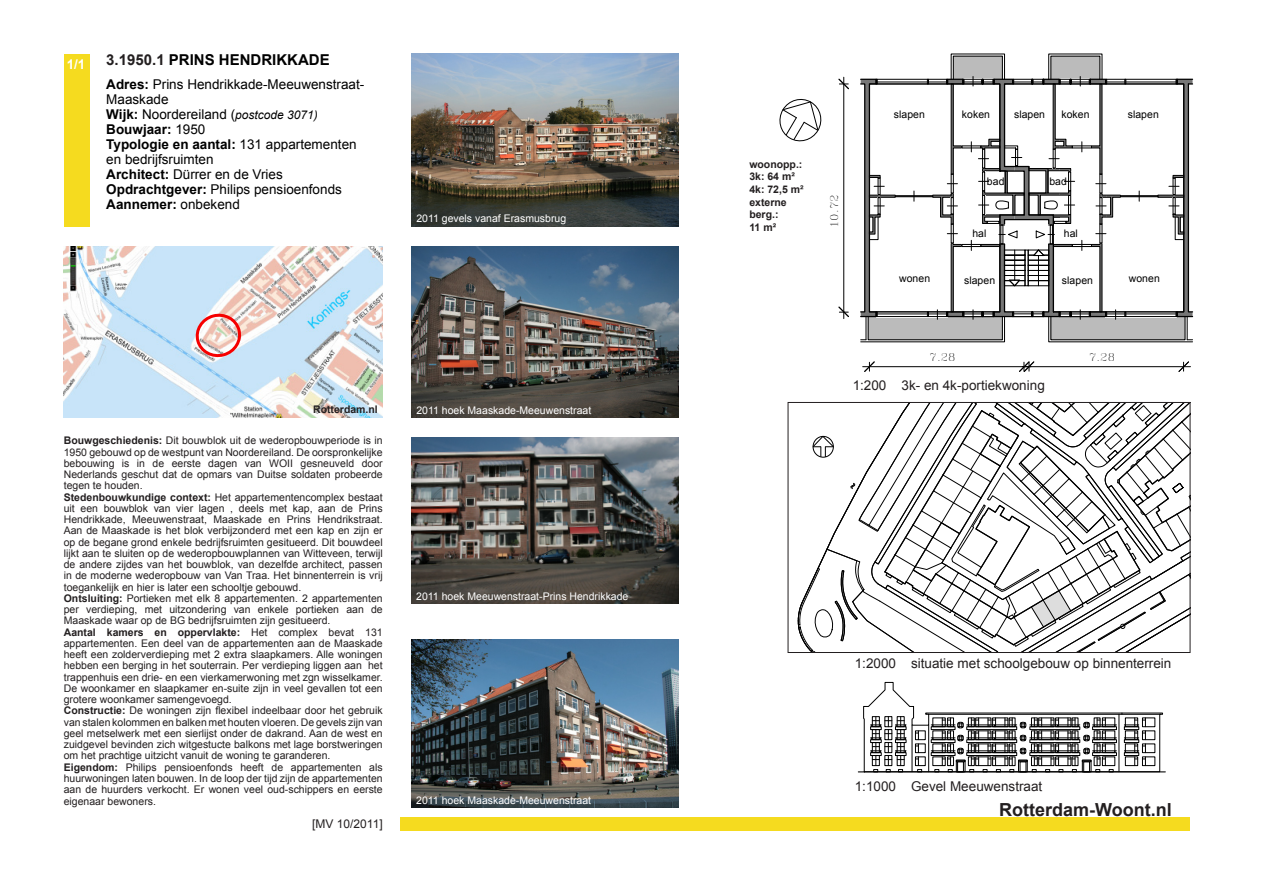
<style>
.page{position:relative;width:1263px;height:893px;background:#fff}
.page>*{position:absolute;margin:0;border:0;box-sizing:border-box;transform-origin:0 0}
.t1{font:700 18px "Arial";color:#231f20}
.t2{font:700 15px "Arial";color:#000}
.t3{font:13.5px/15px "Arial";color:#000}
.t4{font:13.5px "Arial";color:#231f20}
.t5{font:700 13.5px "Arial";color:#000}
.t6{font:700 13.5px "Arial";color:#fff}
.t7{font:12px "Arial";color:#231f20}
.t8{font:10.5px/11.2px "Arial";color:#231f20;text-align:justify}
.t9{font:10.5px "Arial";color:#fff}
.t10{font:10.5px "Arial";letter-spacing:.005em;color:#000}
.t11{font:700 10.5px/12.6px "Arial";color:#231f20}
.t12{font:10.5px "Roman C";letter-spacing:.01em;color:#000}
.s1{color:#231f20}
.s2{font-weight:700}
.s3{font-style:italic;font-size:12px}
.s4{font-weight:400}
</style>
<div class="page">
<img style="left:412px;top:247px;width:267px;height:171px">
<img style="left:64px;top:247px;width:319px;height:171px">
<div style="left:64px;top:54px;width:25px;height:173px;background:#f5db1f"></div>
<div style="left:400px;top:817px;width:789px;height:14px;background:#f5db1f"></div>
<svg style="left:195px;top:313px;width:47px;height:45px"></svg>
<img style="left:412px;top:437px;width:267px;height:166px">
<div style="left:1051px;top:56px;width:49px;height:23px;background:#bbb"></div>
<div style="left:953px;top:56px;width:49px;height:23px;background:#bbb"></div>
<hr style="left:843px;top:84px;width:1px;height:228px;background:#000">
<svg style="left:838px;top:77px;width:11px;height:13px"></svg>
<svg style="left:838px;top:306px;width:11px;height:13px"></svg>
<hr style="left:869px;top:366px;width:155px;height:1px;background:#000">
<svg style="left:863px;top:361px;width:12px;height:11px"></svg>
<hr style="left:1029px;top:366px;width:155px;height:1px;background:#000">
<svg style="left:1018px;top:361px;width:17px;height:11px"></svg>
<svg style="left:1178px;top:361px;width:12px;height:11px"></svg>
<svg style="left:860px;top:76px;width:334px;height:266px"></svg>
<hr style="left:858px;top:771px;width:307px;height:1px;background:#000">
<svg style="left:863px;top:682px;width:300px;height:90px"></svg>
<svg style="left:798px;top:402px;width:393px;height:250px"></svg>
<svg style="left:779px;top:99px;width:43px;height:43px"></svg>
<img style="left:412px;top:53px;width:267px;height:173px">
<img style="left:412px;top:639px;width:267px;height:169px">
<p class="t6" style="left:67px;top:56px;width:20px">1/1</p>
<p class="t2" style="left:106px;top:51px;width:225px"><span class="s1">3.1950.1</span> PRINS HENDRIKKADE</p>
<p class="t3" style="left:106px;top:77px;width:260px"><span class="s2">Adres:</span> Prins Hendrikkade-Meeuwenstraat-<br>Maaskade</p>
<p class="t3" style="left:106px;top:107px;width:213px"><span class="s2">Wijk:</span> Noordereiland (<span class="s3">postcode 3071)</span></p>
<p class="t5" style="left:106px;top:121px;width:101px">Bouwjaar: <span class="s4">1950</span></p>
<p class="t5" style="left:106px;top:136px;width:252px">Typologie en aantal: <span class="s4">131 appartementen</span></p>
<p class="t3" style="left:106px;top:152px;width:109px">en bedrijfsruimten</p>
<p class="t3" style="left:106px;top:167px;width:178px"><span class="s2">Architect:</span> Dürrer en de Vries</p>
<p class="t3" style="left:106px;top:182px;width:237px"><span class="s2">Opdrachtgever:</span> Philips pensioenfonds</p>
<p class="t5" style="left:106px;top:196px;width:135px">Aannemer: <span class="s4">onbekend</span></p>
<p class="t9" style="left:416px;top:213px;width:151px">2011 gevels vanaf Erasmusbrug</p>
<p class="t11" style="left:313px;top:403px;width:66px">Rotterdam.nl</p>
<p class="t8" style="left:64px;top:435px;width:320px"><span class="s2">Bouwgeschiedenis:</span> Dit bouwblok uit de wederopbouwperiode is in 1950 gebouwd op de westpunt van Noordereiland. De oorspronkelijke bebouwing is in de eerste dagen van WOII gesneuveld door Nederlands geschut dat de opmars van Duitse soldaten probeerde tegen te houden.</p>
<p class="t8" style="left:64px;top:491px;width:320px"><span class="s2">Stedenbouwkundige context:</span> Het appartementencomplex bestaat uit een bouwblok van vier lagen , deels met kap, aan de Prins Hendrikkade, Meeuwenstraat, Maaskade en Prins Hendrikstraat.<br>Aan de Maaskade is het blok verbijzonderd met een kap en zijn er op de begane grond enkele bedrijfsruimten gesitueerd. Dit bouwdeel lijkt aan te sluiten op de wederopbouwplannen van Witteveen, terwijl de andere zijdes van het bouwblok, van dezelfde architect, passen in de moderne wederopbouw van Van Traa. Het binnenterrein is vrij toegankelijk en hier is later een schooltje gebouwd.</p>
<p class="t8" style="left:64px;top:593px;width:320px"><span class="s2">Ontsluiting:</span> Portieken met elk 8 appartementen. 2 appartementen per verdieping, met uitzondering van enkele portieken aan de Maaskade waar op de BG bedrijfsruimten zijn gesitueerd.</p>
<p class="t8" style="left:64px;top:626px;width:320px"><span class="s2">Aantal kamers en oppervlakte:</span> Het complex bevat 131 appartementen. Een deel van de appartementen aan de Maaskade heeft een zolderverdieping met 2 extra slaapkamers. Alle woningen hebben een berging in het souterrain. Per verdieping liggen aan het trappenhuis een drie- en een vierkamerwoning met zgn wisselkamer.<br>De woonkamer en slaapkamer en-suite zijn in veel gevallen tot een grotere woonkamer samengevoegd.</p>
<p class="t8" style="left:64px;top:705px;width:320px"><span class="s2">Constructie:</span> De woningen zijn flexibel indeelbaar door het gebruik van stalen kolommen en balken met houten vloeren. De gevels zijn van geel metselwerk met een sierlijst onder de dakrand. Aan de west en zuidgevel bevinden zich witgestucte balkons met lage borstweringen om het prachtige uitzicht vanuit de woning te garanderen.</p>
<p class="t8" style="left:64px;top:761px;width:320px"><span class="s2">Eigendom:</span> Philips pensioenfonds heeft de appartementen als huurwoningen laten bouwen. In de loop der tijd zijn de appartementen aan de huurders verkocht. Er wonen veel oud-schippers en eerste eigenaar bewoners.</p>
<p class="t7" style="left:312px;top:817px;width:72px">[MV 10/2011]</p>
<p class="t9" style="left:416px;top:405px;width:176px">2011 hoek Maaskade-Meeuwenstraat</p>
<p class="t9" style="left:416px;top:591px;width:214px">2011 hoek Meeuwenstraat-Prins Hendrikkade</p>
<p class="t9" style="left:416px;top:795px;width:176px">2011 hoek Maaskade-Meeuwenstraat</p>
<p class="t11" style="left:749px;top:158px;width:55px">woonopp.:</p>
<p class="t11" style="left:749px;top:170px;width:47px">3k: 64 m²</p>
<p class="t11" style="left:749px;top:183px;width:56px">4k: 72,5 m²</p>
<p class="t11" style="left:749px;top:196px;width:39px">externe berg.:</p>
<p class="t11" style="left:749px;top:221px;width:28px">11 m²</p>
<p class="t12" style="left:827px;top:228px;width:35px;rotate:-90deg">10.72</p>
<p class="t10" style="left:894px;top:107px;width:33px">slapen</p>
<p class="t10" style="left:962px;top:107px;width:30px">koken</p>
<p class="t10" style="left:1061px;top:107px;width:30px">koken</p>
<p class="t10" style="left:1128px;top:107px;width:33px">slapen</p>
<p class="t10" style="left:1014px;top:107px;width:33px">slapen</p>
<p class="t10" style="left:987px;top:175px;width:19px">bad</p>
<p class="t10" style="left:972px;top:227px;width:16px">hal</p>
<p class="t10" style="left:1049px;top:175px;width:19px">bad</p>
<p class="t10" style="left:1064px;top:227px;width:16px">hal</p>
<p class="t10" style="left:899px;top:271px;width:32px">wonen</p>
<p class="t10" style="left:964px;top:273px;width:33px">slapen</p>
<p class="t10" style="left:1129px;top:271px;width:32px">wonen</p>
<p class="t10" style="left:1062px;top:273px;width:33px">slapen</p>
<p class="t12" style="left:929px;top:350px;width:28px">7.28</p>
<p class="t12" style="left:1089px;top:350px;width:28px">7.28</p>
<p class="t4" style="left:853px;top:378px;width:194px">1:200 3k- en 4k-portiekwoning</p>
<p class="t4" style="left:855px;top:656px;width:318px">1:2000 situatie met schoolgebouw op binnenterrein</p>
<p class="t4" style="left:855px;top:779px;width:189px">1:1000 Gevel Meeuwenstraat</p>
<p class="t1" style="left:999px;top:799px;width:174px">Rotterdam-Woont.nl</p>
</div>
